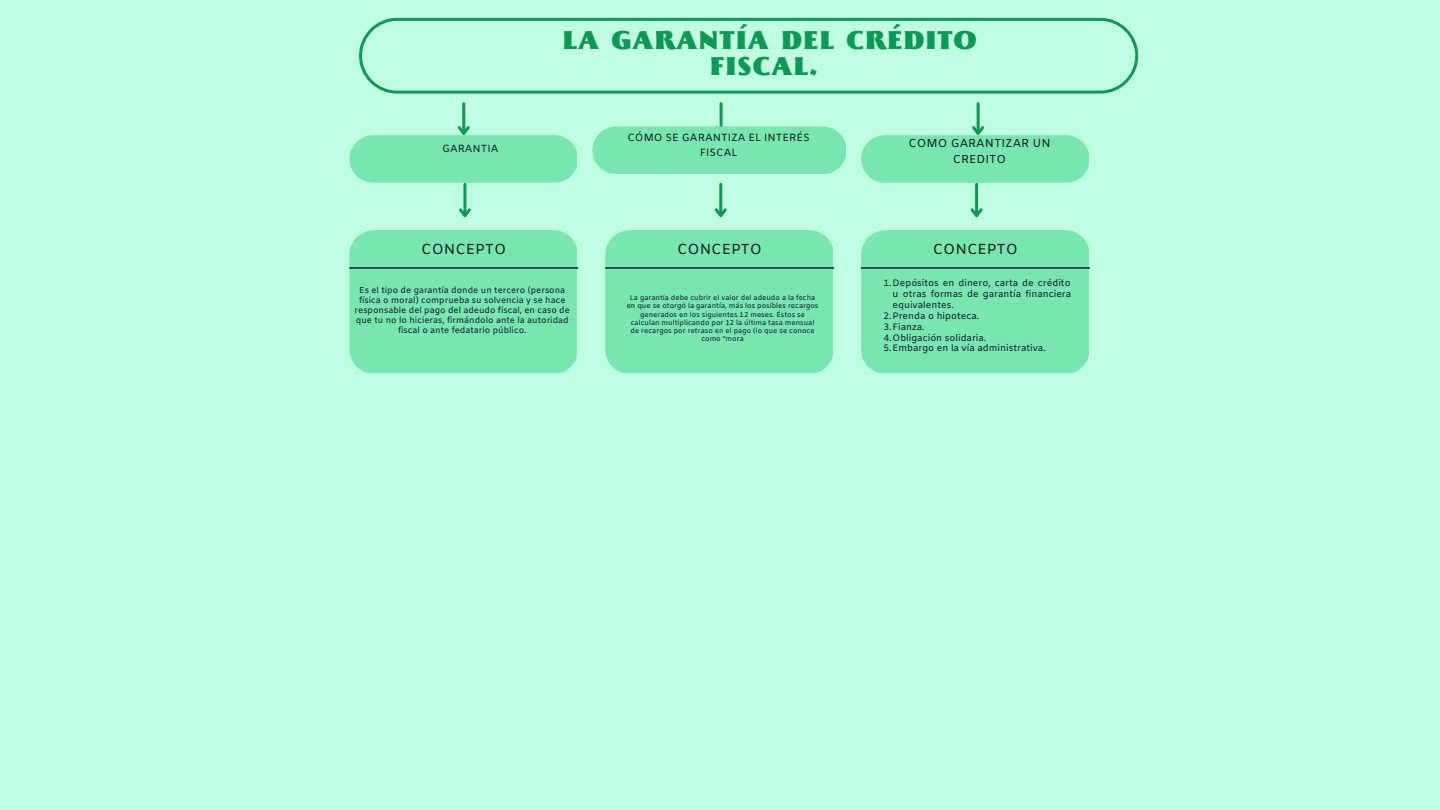
<style>
.page{position:relative;width:1440px;height:810px;background:#c1ffe1}
.page>*{position:absolute;margin:0;border:0;box-sizing:border-box;transform-origin:0 0}
.t1{font:900 25.9px/25.8px "Beatrix Antiqua";letter-spacing:.035em;color:#0b9954;text-align:center}
.t2{font:14.5px "Amiko";color:#121e13}
.t3{font:11.5px/15.8px "Amiko";color:#121e13;text-align:center}
.t4{font:10.4px/14.5px "Amiko";color:#121e13;text-align:center}
.t5{font:9.3px "Amiko";color:#121e13}
.t6{font:8.6px/10px "Amiko";color:#121e13;text-align:center}
.t7{font:7.1px/8.2px "Amiko";color:#121e13;text-align:center}
</style>
<div class="page">
<hr style="left:462px;top:104px;width:3px;height:29px;background:#0b9954">
<svg style="left:457px;top:123px;width:13px;height:12px"></svg>
<hr style="left:720px;top:104px;width:3px;height:29px;background:#0b9954">
<hr style="left:977px;top:104px;width:3px;height:29px;background:#0b9954">
<svg style="left:972px;top:123px;width:12px;height:12px"></svg>
<div style="left:349px;top:135px;width:228px;height:48px;background:#78e6b1;border-radius:24px"></div>
<hr style="left:463px;top:184px;width:3px;height:31px;background:#0b9954">
<svg style="left:459px;top:206px;width:12px;height:12px"></svg>
<div style="left:349px;top:230px;width:228px;height:143px;background:#78e6b1"></div>
<hr style="left:349px;top:267px;width:229px;height:2px;background:#121e13">
<svg style="left:359px;top:18px;width:779px;height:76px"></svg>
<svg style="left:592px;top:123px;width:254px;height:51px;background:#7fe8b5"></svg>
<hr style="left:719px;top:184px;width:3px;height:31px;background:#0b9954">
<svg style="left:714px;top:206px;width:13px;height:12px"></svg>
<div style="left:605px;top:230px;width:228px;height:143px;background:#78e6b1"></div>
<hr style="left:605px;top:267px;width:229px;height:2px;background:#121e13">
<div style="left:861px;top:135px;width:228px;height:48px;background:#78e6b1;border-radius:24px"></div>
<hr style="left:975px;top:184px;width:3px;height:31px;background:#0b9954">
<svg style="left:970px;top:206px;width:13px;height:12px"></svg>
<div style="left:861px;top:230px;width:228px;height:143px;background:#78e6b1"></div>
<hr style="left:861px;top:267px;width:229px;height:2px;background:#121e13">
<h3 class="t4" style="left:442px;top:142px;width:58px">GARANTIA</h3>
<h2 class="t2" style="left:421px;top:241px;width:87px">CONCEPTO</h2>
<h1 class="t1" style="left:563px;top:27px;width:416px">LA GARANTÍA DEL CRÉDITO<br>FISCAL.</h1>
<h3 class="t4" style="left:627px;top:131px;width:184px">CÓMO SE GARANTIZA EL INTERÉS<br>FISCAL</h3>
<h2 class="t2" style="left:677px;top:241px;width:87px">CONCEPTO</h2>
<h3 class="t3" style="left:909px;top:136px;width:144px">COMO GARANTIZAR UN<br>CREDITO</h3>
<h2 class="t2" style="left:933px;top:241px;width:87px">CONCEPTO</h2>
<p class="t6" style="left:355px;top:286px;width:217px">Es el tipo de garantía donde un tercero (persona física o moral) comprueba su solvencia y se hace responsable del pago del adeudo fiscal, en caso de que tu no lo hicieras, firmándolo ante la autoridad fiscal o ante fedatario público.</p>
<p class="t7" style="left:627px;top:294px;width:193px">La garantía debe cubrir el valor del adeudo a la fecha en que se otorgó la garantía, más los posibles recargos generados en los siguientes 12 meses. Éstos se calculan multiplicando por 12 la última tasa mensual de recargos por retraso en el pago (lo que se conoce como “mora</p>
<h3 class="t5" style="left:883px;top:278px;width:189px">1.Depósitos en dinero, carta de crédito</h3>
<h3 class="t5" style="left:893px;top:288px;width:180px">u otras formas de garantía financiera</h3>
<h3 class="t5" style="left:893px;top:299px;width:63px">equivalentes.</h3>
<h3 class="t5" style="left:883px;top:310px;width:97px">2.Prenda o hipoteca.</h3>
<h3 class="t5" style="left:883px;top:321px;width:43px">3.Fianza.</h3>
<h3 class="t5" style="left:883px;top:332px;width:104px">4.Obligación solidaria.</h3>
<h3 class="t5" style="left:883px;top:343px;width:164px">5.Embargo en la vía administrativa.</h3>
</div>
